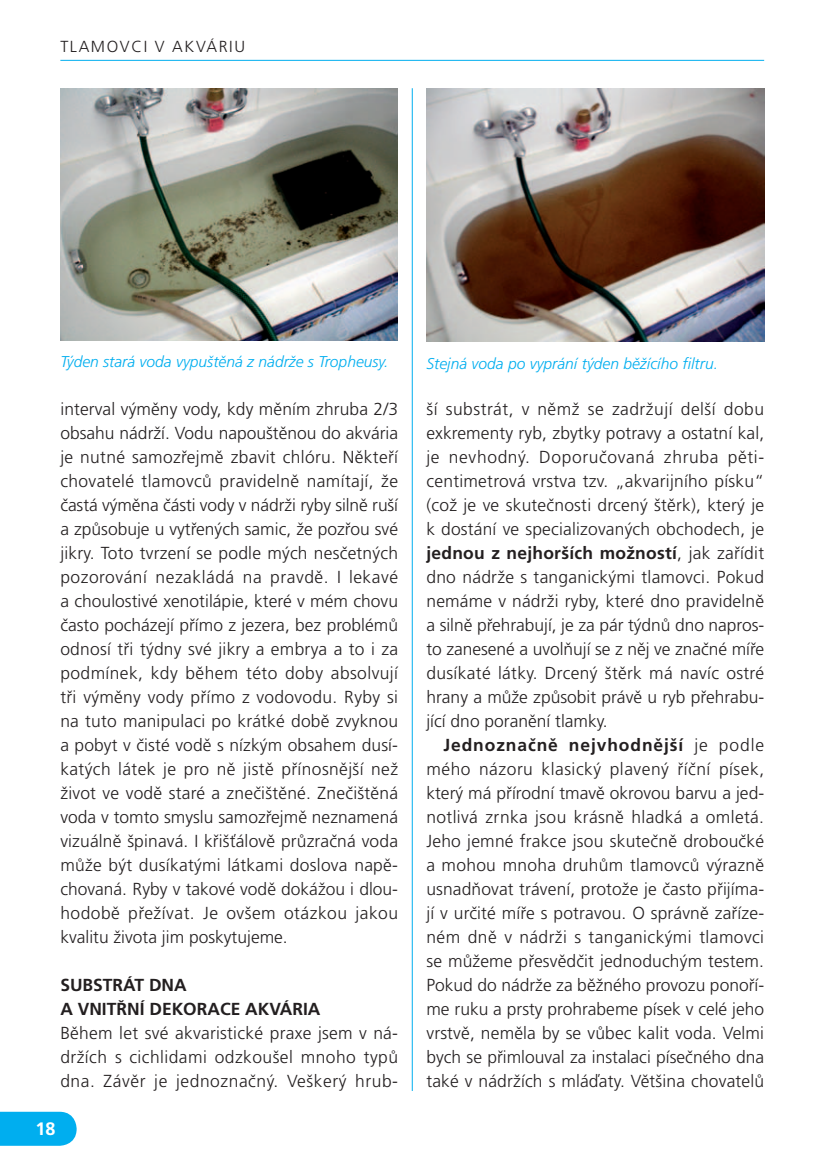
<style>
.page{position:relative;width:822px;height:1175px;background:#fff}
.page>*{position:absolute;margin:0;border:0;box-sizing:border-box;transform-origin:0 0}
.t1{font:700 18px "Frutiger CE";color:#fff}
.t2{font:300 17.4px/24px "Frutiger CE";letter-spacing:.01em;color:#231f20;text-align:justify}
.t3{font:700 17.4px/24px "Frutiger CE";color:#231f20}
.t4{font:300 16px "Frutiger CE";letter-spacing:.1em;color:#231f20}
.t5{font:italic 300 15.6px "Frutiger CE";color:#00aeef}
.s1{font-weight:700}
</style>
<div class="page">
<svg style="left:0;top:1112px;width:77px;height:34px;background:#0db2ef"></svg>
<hr style="left:60px;top:60px;width:703px;height:1px;background:#00aeef">
<hr style="left:411px;top:88px;width:1px;height:1003px;background:#00aeef">
<img style="left:60px;top:88px;width:337px;height:253px">
<img style="left:426px;top:88px;width:337px;height:253px">
<p class="t4" style="left:60px;top:40px;width:186px">TLAMOVCI V AKVÁRIU</p>
<p class="t5" style="left:60px;top:356px;width:329px">Týden stará voda vypuštěná z nádrže s Tropheusy.</p>
<p class="t5" style="left:426px;top:358px;width:293px">Stejná voda po vyprání týden běžícího filtru.</p>
<p class="t2" style="left:60px;top:398px;width:339px">interval výměny vody, kdy měním zhruba 2/3 obsahu nádrží. Vodu napouštěnou do akvária je nutné samozřejmě zbavit chlóru. Někteří chovatelé tlamovců pravidelně namítají, že častá výměna části vody v nádrži ryby silně ruší a způsobuje u vytřených samic, že pozřou své jikry. Toto tvrzení se podle mých nesčetných pozorování nezakládá na pravdě. I lekavé a choulostivé xenotilápie, které v mém chovu často pocházejí přímo z jezera, bez problémů odnosí tři týdny své jikry a embrya a to i za podmínek, kdy během této doby absolvují tři výměny vody přímo z vodovodu. Ryby si na tuto manipulaci po krátké době zvyknou a pobyt v čisté vodě s nízkým obsahem dusí&shy;katých látek je pro ně jistě přínosnější než život ve vodě staré a znečištěné. Znečištěná voda v tomto smyslu samozřejmě neznamená vizuálně špinavá. I křišťálově průzračná voda může být dusíkatými látkami doslova napě&shy;chovaná. Ryby v takové vodě dokážou i dlou&shy;hodobě přežívat. Je ovšem otázkou jakou kvalitu života jim poskytujeme.</p>
<p class="t3" style="left:60px;top:974px;width:261px">SUBSTRÁT DNA<br>A VNITŘNÍ DEKORACE AKVÁRIA</p>
<p class="t2" style="left:60px;top:1022px;width:339px">Během let své akvaristické praxe jsem v ná&shy;držích s cichlidami odzkoušel mnoho typů dna. Závěr je jednoznačný. Veškerý hrub-</p>
<p class="t1" style="left:36px;top:1121px;width:22px">18</p>
<p class="t2" style="left:426px;top:398px;width:339px">ší substrát, v němž se zadržují delší dobu exkrementy ryb, zbytky potravy a ostatní kal, je nevhodný. Doporučovaná zhruba pěti&shy;centimetrová vrstva tzv. „akvarijního písku“ (což je ve skutečnosti drcený štěrk), který je k dostání ve specializovaných obchodech, je <span class="s1">jednou z nejhorších možností</span>, jak zařídit dno nádrže s tanganickými tlamovci. Pokud nemáme v nádrži ryby, které dno pravidelně a silně přehrabují, je za pár týdnů dno napros&shy;to zanesené a uvolňují se z něj ve značné míře dusíkaté látky. Drcený štěrk má navíc ostré hrany a může způsobit právě u ryb přehrabu&shy;jící dno poranění tlamky.</p>
<p class="t2" style="left:426px;top:734px;width:339px;text-indent:17px"><span class="s1">Jednoznačně nejvhodnější</span> je podle mého názoru klasický plavený říční písek, který má přírodní tmavě okrovou barvu a jed&shy;notlivá zrnka jsou krásně hladká a omletá.<br>Jeho jemné frakce jsou skutečně droboučké a mohou mnoha druhům tlamovců výrazně usnadňovat trávení, protože je často přijíma&shy;jí v určité míře s potravou. O správně zaříze&shy;ném dně v nádrži s tanganickými tlamovci se můžeme přesvědčit jednoduchým testem.<br>Pokud do nádrže za běžného provozu ponoří&shy;me ruku a prsty prohrabeme písek v celé jeho vrstvě, neměla by se vůbec kalit voda. Velmi bych se přimlouval za instalaci písečného dna také v nádržích s mláďaty. Většina chovatelů</p>
</div>
